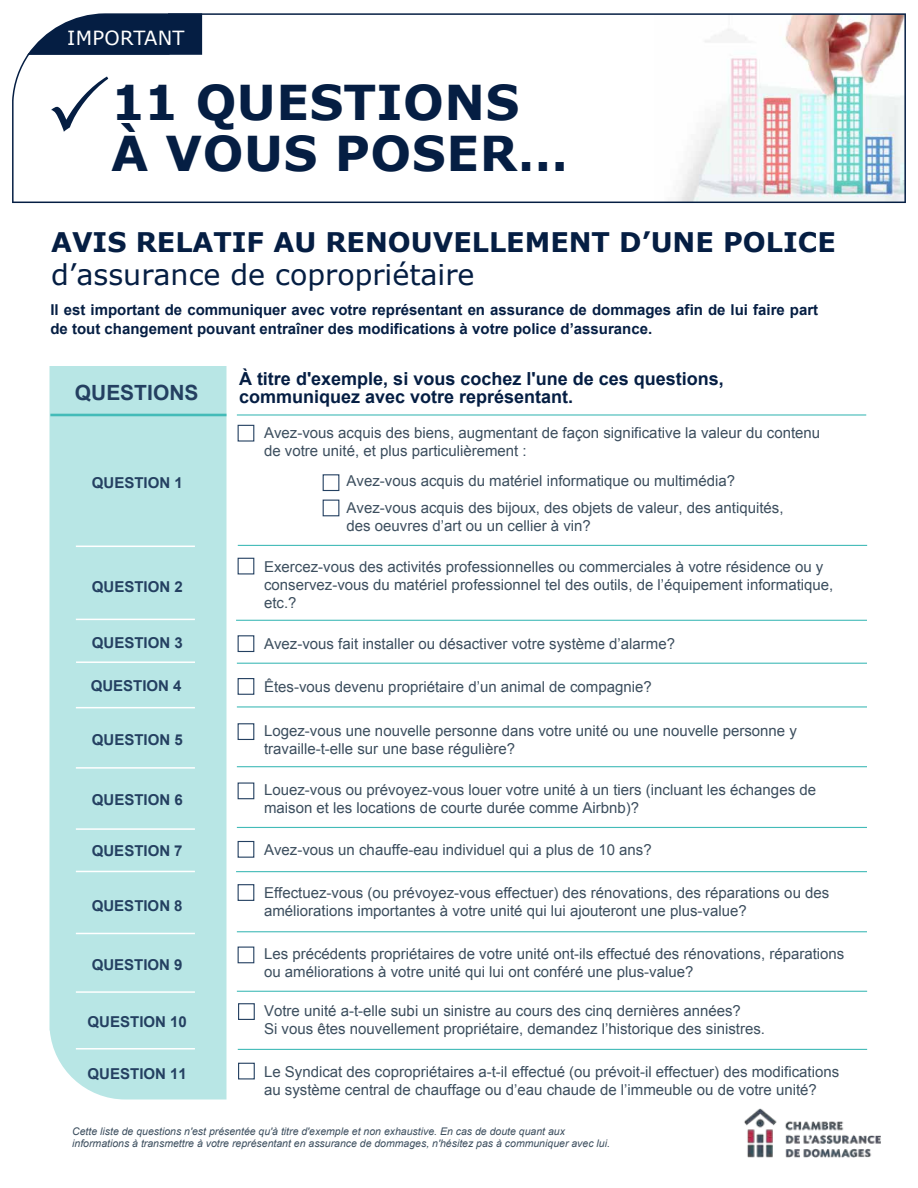
<style>
.page{position:relative;width:918px;height:1188px;background:#fff}
.page>*{position:absolute;margin:0;border:0;box-sizing:border-box;transform-origin:0 0}
.t1{font:700 48px/51px "Verdana";letter-spacing:.01em;color:#051e43}
.t2{font:28.5px "Verdana";color:#051e43}
.t3{font:700 27px "Verdana";color:#051e43}
.t4{font:700 21px "Arial";color:#244061}
.t5{font:19.5px "Verdana";letter-spacing:.01em;color:#fff}
.t6{font:700 18px/18px "Arial";color:#051e43}
.t7{font:15px/18px "Arial";color:#3c4e5e}
.t8{font:700 15px/19px "Arial";color:#051e43}
.t9{font:700 15px "Arial";color:#244061}
.t10{font:italic 10.5px/12.6px "Arial";color:#3c4e5e}
</style>
<div class="page">
<div style="left:50px;top:366px;width:176px;height:734px;background:#b8e6e5"></div>
<svg style="left:12px;top:13px;width:894px;height:190px"></svg>
<svg style="left:27px;top:13px;width:175px;height:42px;background:#293e5e"></svg>
<svg style="left:51px;top:76px;width:57px;height:56px"></svg>
<div style="left:238px;top:425px;width:16px;height:17px;border:1px solid #244061"></div>
<div style="left:323px;top:474px;width:16px;height:17px;border:1px solid #244061"></div>
<div style="left:323px;top:500px;width:16px;height:16px;border:1px solid #244061"></div>
<hr style="left:237px;top:414px;width:629px;height:2px;background:#43bbb8">
<hr style="left:238px;top:545px;width:629px;height:1px;background:#43bbb8">
<div style="left:238px;top:558px;width:16px;height:16px;border:1px solid #244061"></div>
<div style="left:238px;top:635px;width:16px;height:17px;border:1px solid #244061"></div>
<hr style="left:236px;top:620px;width:631px;height:1px;background:#43bbb8">
<hr style="left:237px;top:663px;width:630px;height:1px;background:#43bbb8">
<div style="left:238px;top:678px;width:16px;height:17px;border:1px solid #244061"></div>
<div style="left:238px;top:723px;width:16px;height:17px;border:1px solid #244061"></div>
<hr style="left:237px;top:706px;width:630px;height:2px;background:#43bbb8">
<hr style="left:237px;top:766px;width:630px;height:1px;background:#43bbb8">
<div style="left:238px;top:782px;width:16px;height:17px;border:1px solid #244061"></div>
<div style="left:238px;top:841px;width:16px;height:17px;border:1px solid #244061"></div>
<hr style="left:237px;top:827px;width:630px;height:1px;background:#43bbb8">
<div style="left:238px;top:884px;width:16px;height:17px;border:1px solid #244061"></div>
<div style="left:238px;top:947px;width:16px;height:16px;border:1px solid #244061"></div>
<hr style="left:236px;top:871px;width:631px;height:1px;background:#43bbb8">
<hr style="left:237px;top:931px;width:630px;height:1px;background:#43bbb8">
<hr style="left:237px;top:991px;width:630px;height:1px;background:#43bbb8">
<div style="left:238px;top:1003px;width:17px;height:17px;border:1px solid #244061"></div>
<div style="left:238px;top:1063px;width:17px;height:16px;border:1px solid #244061"></div>
<hr style="left:238px;top:1049px;width:629px;height:1px;background:#43bbb8">
<hr style="left:50px;top:414px;width:177px;height:2px;background:#43bbb8">
<hr style="left:76px;top:546px;width:119px;height:1px;background:#fff">
<hr style="left:76px;top:619px;width:119px;height:1px;background:#fff">
<hr style="left:76px;top:661px;width:119px;height:2px;background:#fff">
<hr style="left:76px;top:707px;width:119px;height:1px;background:#fff">
<hr style="left:76px;top:767px;width:119px;height:2px;background:#fff">
<hr style="left:76px;top:828px;width:119px;height:2px;background:#fff">
<hr style="left:76px;top:871px;width:119px;height:1px;background:#fff">
<hr style="left:76px;top:933px;width:119px;height:1px;background:#fff">
<hr style="left:76px;top:991px;width:119px;height:2px;background:#fff">
<hr style="left:76px;top:1048px;width:119px;height:2px;background:#fff">
<img style="left:744px;top:1108px;width:137px;height:50px">
<h3 class="t5" style="left:67px;top:26px;width:119px">IMPORTANT</h3>
<h1 class="t1" style="left:111px;top:78px;width:459px">11 QUESTIONS<br>À VOUS POSER…</h1>
<h3 class="t3" style="left:51px;top:225px;width:786px">AVIS RELATIF AU RENOUVELLEMENT D’UNE POLICE</h3>
<h2 class="t2" style="left:51px;top:256px;width:425px">d’assurance de copropriétaire</h2>
<p class="t8" style="left:50px;top:301px;width:769px">Il est important de communiquer avec votre représentant en assurance de dommages afin de lui faire part de tout changement pouvant entraîner des modifications à votre police d’assurance.</p>
<p class="t6" style="left:239px;top:370px;width:486px">À titre d'exemple, si vous cochez l'une de ces questions, communiquez avec votre représentant.</p>
<p class="t7" style="left:264px;top:424px;width:558px">Avez-vous acquis des biens, augmentant de façon significative la valeur du contenu de votre unité, et plus particulièrement :</p>
<p class="t7" style="left:347px;top:467px;width:438px;line-height:27.3px">Avez-vous acquis du matériel informatique ou multimédia?<br>Avez-vous acquis des bijoux, des objets de valeur, des antiquités,</p>
<p class="t7" style="left:347px;top:517px;width:246px">des oeuvres d’art ou un cellier à vin?</p>
<p class="t7" style="left:264px;top:558px;width:571px">Exercez-vous des activités professionnelles ou commerciales à votre résidence ou y conservez-vous du matériel professionnel tel des outils, de l’équipement informatique, etc.?</p>
<p class="t7" style="left:264px;top:635px;width:412px">Avez-vous fait installer ou désactiver votre système d’alarme?</p>
<p class="t7" style="left:264px;top:678px;width:389px">Êtes-vous devenu propriétaire d’un animal de compagnie?</p>
<p class="t7" style="left:264px;top:721px;width:534px">Logez-vous une nouvelle personne dans votre unité ou une nouvelle personne y travaille-t-elle sur une base régulière?</p>
<p class="t7" style="left:264px;top:781px;width:553px">Louez-vous ou prévoyez-vous louer votre unité à un tiers (incluant les échanges de maison et les locations de courte durée comme Airbnb)?</p>
<p class="t7" style="left:264px;top:841px;width:389px">Avez-vous un chauffe-eau individuel qui a plus de 10 ans?</p>
<p class="t7" style="left:264px;top:884px;width:567px">Effectuez-vous (ou prévoyez-vous effectuer) des rénovations, des réparations ou des améliorations importantes à votre unité qui lui ajouteront une plus-value?</p>
<p class="t7" style="left:264px;top:945px;width:582px">Les précédents propriétaires de votre unité ont-ils effectué des rénovations, réparations ou améliorations à votre unité qui lui ont conféré une plus-value?</p>
<p class="t7" style="left:264px;top:1002px;width:503px">Votre unité a-t-elle subi un sinistre au cours des cinq dernières années?<br>Si vous êtes nouvellement propriétaire, demandez l’historique des sinistres.</p>
<p class="t7" style="left:264px;top:1063px;width:577px">Le Syndicat des copropriétaires a-t-il effectué (ou prévoit-il effectuer) des modifications au système central de chauffage ou d’eau chaude de l’immeuble ou de votre unité?</p>
<p class="t10" style="left:72px;top:1125px;width:539px">Cette liste de questions n'est présentée qu'à titre d'exemple et non exhaustive. En cas de doute quant aux informations à transmettre à votre représentant en assurance de dommages, n'hésitez pas à communiquer avec lui.</p>
<h3 class="t4" style="left:75px;top:379px;width:125px">QUESTIONS</h3>
<p class="t9" style="left:92px;top:473px;width:92px">QUESTION 1</p>
<p class="t9" style="left:92px;top:577px;width:92px">QUESTION 2</p>
<p class="t9" style="left:92px;top:633px;width:92px">QUESTION 3</p>
<p class="t9" style="left:91px;top:676px;width:92px">QUESTION 4</p>
<p class="t9" style="left:92px;top:730px;width:92px">QUESTION 5</p>
<p class="t9" style="left:92px;top:790px;width:92px">QUESTION 6</p>
<p class="t9" style="left:92px;top:841px;width:92px">QUESTION 7</p>
<p class="t9" style="left:92px;top:895px;width:92px">QUESTION 8</p>
<p class="t9" style="left:92px;top:955px;width:92px">QUESTION 9</p>
<p class="t9" style="left:88px;top:1011px;width:101px">QUESTION 10</p>
<p class="t9" style="left:88px;top:1064px;width:101px">QUESTION 11</p>
</div>
